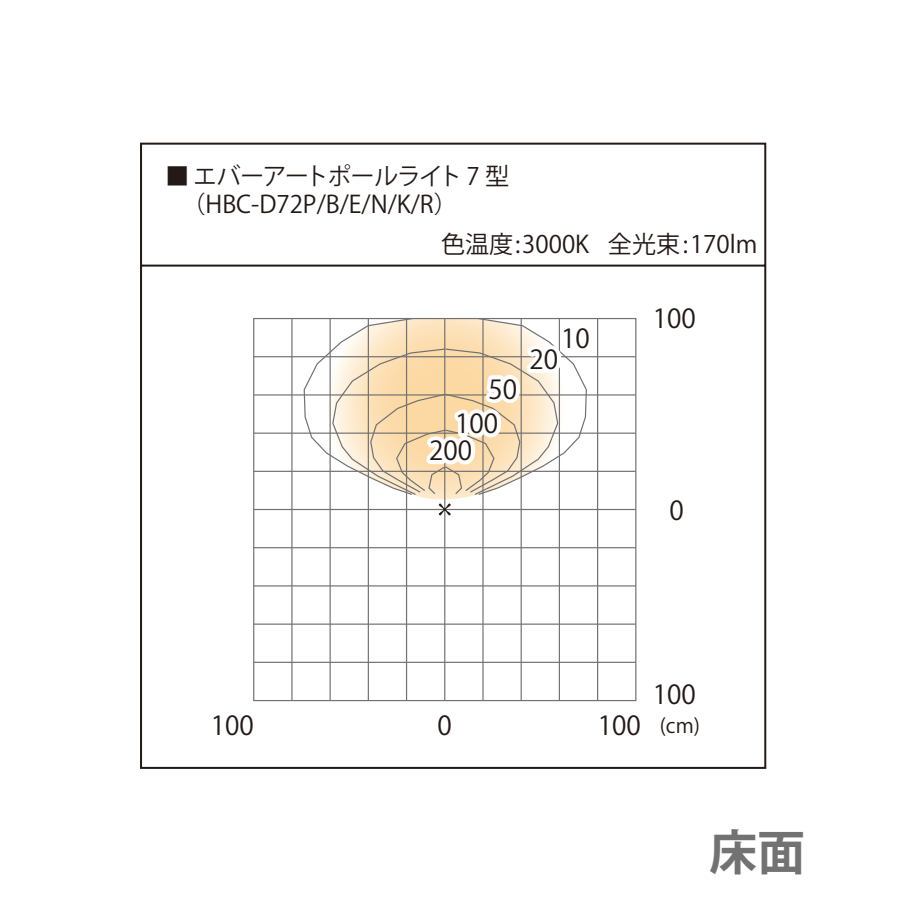
<style>
.page{position:relative;width:908px;height:908px;background:#fff}
.page>*{position:absolute;margin:0;border:0;box-sizing:border-box;transform-origin:0 0}
.t1{font:700 48px "Koz Go Pro";color:#727272}
.t2{font:26px/34.4px "Koz Go Pro";color:#231916}
.t3{font:24px/28px "Koz Go Pro";color:#231916}
.t4{font:20px "Koz Go Pro";color:#231916}
</style>
<div class="page">
<svg style="left:140px;top:142px;width:627px;height:627px"></svg>
<svg style="left:303px;top:316px;width:293px;height:179px"></svg>
<p class="t3" style="left:181px;top:162px;width:329px;text-indent:-16px">■ エバーアートポールライト 7 型（HBC-D72P/B/E/N/K/R）</p>
<p class="t3" style="left:441px;top:231px;width:317px">色温度:3000K 全光束:170lm</p>
<p class="t2" style="left:455px;top:372px;width:63px;text-indent:33px">50<br>100</p>
<p class="t2" style="left:429px;top:434px;width:44px">200</p>
<p class="t2" style="left:561px;top:322px;width:30px">10</p>
<p class="t2" style="left:529px;top:343px;width:30px">20</p>
<p class="t2" style="left:652px;top:301px;width:44px">100</p>
<p class="t2" style="left:669px;top:493px;width:16px">0</p>
<p class="t2" style="left:210px;top:708px;width:44px">100</p>
<p class="t2" style="left:437px;top:708px;width:16px">0</p>
<p class="t2" style="left:597px;top:708px;width:44px">100</p>
<p class="t2" style="left:652px;top:677px;width:44px">100</p>
<p class="t4" style="left:659px;top:712px;width:42px">(cm)</p>
<h1 class="t1" style="left:709px;top:820px;width:97px">床面</h1>
</div>
